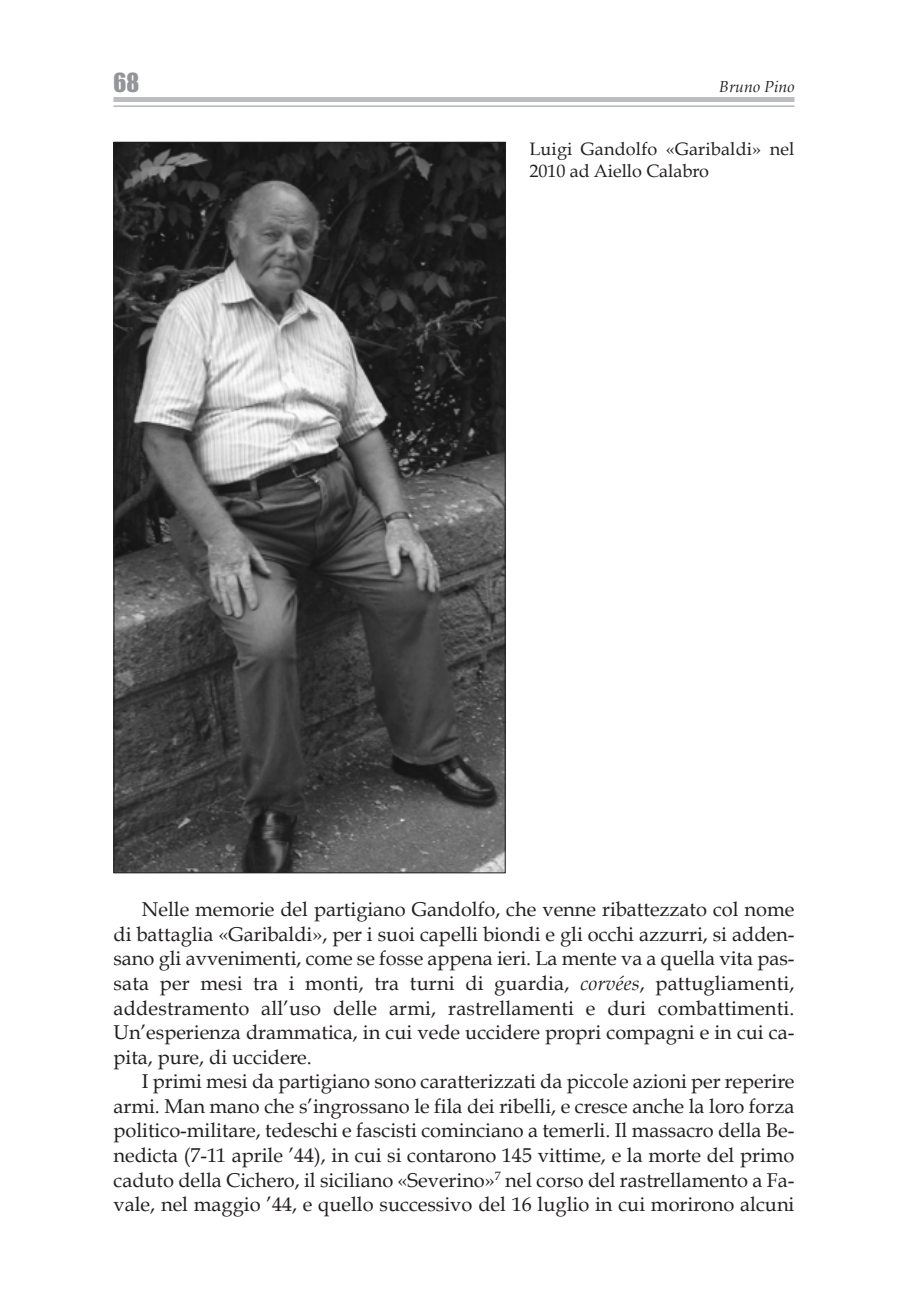
<style>
.page{position:relative;width:908px;height:1304px;background:#fff}
.page>*{position:absolute;margin:0;border:0;box-sizing:border-box;transform-origin:0 0}
.t1{font:20px/24.6px "Book Antiqua";color:#231f20;text-align:justify}
.t2{font:18px/21.8px "Book Antiqua";letter-spacing:.01em;color:#231f20}
.t3{font:italic 16px "Book Antiqua";color:#231f20}
.s1{font-style:italic}
</style>
<div class="page">
<div style="left:113px;top:97px;width:681px;height:5px;background:#bcbdc0"></div>
<hr style="left:113px;top:105px;width:681px;height:2px;background:#bcbdc0">
<img style="left:115px;top:144px;width:388px;height:727px">
<p class="t3" style="left:719px;top:78px;width:77px">Bruno Pino</p>
<p class="t2" style="left:529px;top:138px;width:266px">Luigi Gandolfo «Garibaldi» nel<br>2010 ad Aiello Calabro</p>
<p class="t1" style="left:113px;top:897px;width:682px;text-indent:28px">Nelle memorie del partigiano Gandolfo, che venne ribattezzato col nome di battaglia «Garibaldi», per i suoi capelli biondi e gli occhi azzurri, si adden&shy;sano gli avvenimenti, come se fosse appena ieri. La mente va a quella vita pas&shy;sata per mesi tra i monti, tra turni di guardia, <span class="s1">corvées</span>, pattugliamenti, addestramento all’uso delle armi, rastrellamenti e duri combattimenti.<br>Un’esperienza drammatica, in cui vede uccidere propri compagni e in cui ca&shy;pita, pure, di uccidere.</p>
<p class="t1" style="left:113px;top:1069px;width:682px;text-indent:28px">I primi mesi da partigiano sono caratterizzati da piccole azioni per reperire armi. Man mano che s’ingrossano le fila dei ribelli, e cresce anche la loro forza politico-militare, tedeschi e fascisti cominciano a temerli. Il massacro della Be&shy;nedicta (7-11 aprile ’44), in cui si contarono 145 vittime, e la morte del primo caduto della Cichero, il siciliano «Severino»<sup>7</sup> nel corso del rastrellamento a Fa&shy;vale, nel maggio ’44, e quello successivo del 16 luglio in cui morirono alcuni</p>
</div>
